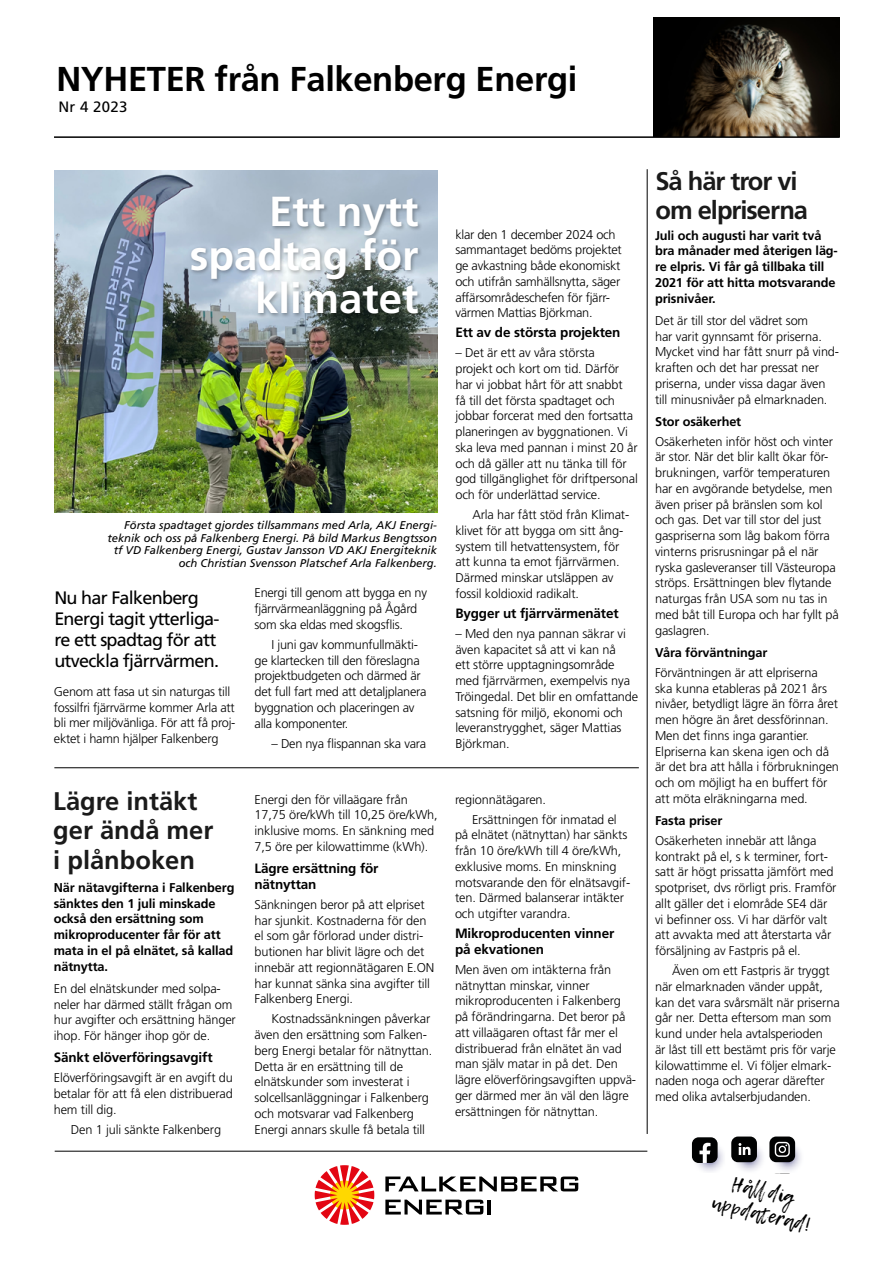
<style>
.page{position:relative;width:893px;height:1263px;background:#fff}
.page>*{position:absolute;margin:0;border:0;box-sizing:border-box;transform-origin:0 0}
.t1{font:700 42px/43.5px "Frutiger LT Std";color:#fff;text-align:right}
.t2{font:700 34.5px "Frutiger LT Std";letter-spacing:-.01em;color:#000}
.t3{font:700 25.5px/29.2px "Frutiger LT Std";color:#1a1a1a}
.t4{font:700 25.5px/28.5px "Frutiger LT Std";letter-spacing:-.04em;color:#1a1a1a}
.t5{font:19.2px/23.1px "Lemon Tuesday";color:#000;text-align:center}
.t6{font:18px/21px "Frutiger LT Std";letter-spacing:-.04em;color:#000}
.t7{font:15px "Frutiger LT Std";letter-spacing:.02em;color:#000}
.t8{font:700 13.5px/15.8px "Frutiger LT Std";letter-spacing:-.01em;color:#000}
.t9{font:300 12.75px/15.8px "Frutiger LT Std";letter-spacing:-.01em;color:#000}
.t10{font:700 12.75px/15.8px "Frutiger LT Std";letter-spacing:-.01em;color:#000}
.t11{font:italic 11.25px/12.8px "Frutiger LT Std";color:#000;text-align:right}
</style>
<div class="page">
<img style="left:691px;top:1144px;width:32px;height:28px">
<svg style="left:692px;top:1137px;width:26px;height:26px"></svg>
<img style="left:734px;top:1146px;width:29px;height:25px">
<div style="left:731px;top:1136px;width:26px;height:26px;background:#010202;border-radius:7px"></div>
<svg style="left:738px;top:1143px;width:12px;height:12px"></svg>
<img style="left:772px;top:1139px;width:29px;height:32px">
<div style="left:769px;top:1136px;width:26px;height:26px;background:#010202;border-radius:7px"></div>
<svg style="left:775px;top:1142px;width:15px;height:15px"></svg>
<hr style="left:55px;top:1151px;width:592px;height:1px;background:#000">
<svg style="left:315px;top:1165px;width:59px;height:60px"></svg>
<svg style="left:385px;top:1176px;width:193px;height:15px"></svg>
<svg style="left:385px;top:1199px;width:98px;height:15px"></svg>
<hr style="left:488px;top:1199px;width:3px;height:15px;background:#000">
<img style="left:654px;top:17px;width:186px;height:119px">
<hr style="left:647px;top:169px;width:1px;height:965px;background:#000">
<hr style="left:54px;top:136px;width:786px;height:2px;background:#000">
<hr style="left:54px;top:767px;width:585px;height:1px;background:#000">
<img style="left:54px;top:170px;width:384px;height:342px">
<div style="left:189px;top:195px;width:234px;height:123px;background:#000;opacity:.29"></div>
<h2 class="t2" style="left:56px;top:59px;width:523px">NYHETER från Falkenberg Energi</h2>
<p class="t7" style="left:58px;top:98px;width:71px">Nr 4 2023</p>
<h1 class="t1" style="left:190px;top:190px;width:230px">Ett nytt spadtag för klimatet</h1>
<p class="t11" style="left:107px;top:519px;width:331px">Första spadtaget gjordes tillsammans med Arla, AKJ Energi&shy;teknik och oss på Falkenberg Energi. På bild Markus Bengtsson tf VD Falkenberg Energi, Gustav Jansson VD AKJ Energiteknik och Christian Svensson Platschef Arla Falkenberg.</p>
<h3 class="t6" style="left:54px;top:587px;width:167px">Nu har Falkenberg<br>Energi tagit ytterliga&shy;re ett spadtag för att utveckla fjärrvärmen.</h3>
<p class="t9" style="left:54px;top:684px;width:183px">Genom att fasa ut sin naturgas till fossilfri fjärrvärme kommer Arla att bli mer miljövänliga. För att få proj&shy;ektet i hamn hjälper Falkenberg</p>
<h3 class="t3" style="left:53px;top:787px;width:162px">Lägre intäkt ger ändå mer i plånboken</h3>
<p class="t10" style="left:54px;top:880px;width:182px">När nätavgifterna i Falkenberg sänktes den 1 juli minskade också den ersättning som mikroproducenter får för att mata in el på elnätet, så kallad nätnytta.</p>
<p class="t9" style="left:54px;top:981px;width:184px">En del elnätskunder med solpa&shy;neler har därmed ställt frågan om hur avgifter och ersättning hänger ihop. För hänger ihop gör de.</p>
<p class="t8" style="left:54px;top:1050px;width:160px">Sänkt elöverföringsavgift</p>
<p class="t9" style="left:54px;top:1070px;width:181px;text-align:justify">Elöverföringsavgift är en avgift du betalar för att få elen distribuerad hem till dig.</p>
<p class="t9" style="left:71px;top:1122px;width:152px">Den 1 juli sänkte Falkenberg</p>
<p class="t9" style="left:255px;top:585px;width:174px">Energi till genom att bygga en ny fjärrvärmeanläggning på Ågård som ska eldas med skogsflis.</p>
<p class="t9" style="left:255px;top:637px;width:173px;text-indent:17px">I juni gav kommunfullmäkti&shy;ge klartecken till den föreslagna projektbudgeten och därmed är det full fart med att detaljplanera byggnation och placeringen av alla komponenter.</p>
<p class="t9" style="left:272px;top:736px;width:156px">– Den nya flispannan ska vara</p>
<p class="t9" style="left:254px;top:792px;width:185px">Energi den för villaägare från<br>17,75 öre/kWh till 10,25 öre/kWh, inklusive moms. En sänkning med<br>7,5 öre per kilowattimme (kWh).</p>
<p class="t8" style="left:254px;top:860px;width:125px">Lägre ersättning för nätnyttan</p>
<p class="t9" style="left:254px;top:897px;width:181px">Sänkningen beror på att elpriset har sjunkit. Kostnaderna för den el som går förlorad under distri&shy;butionen har blivit lägre och det innebär att regionnätägaren E.ON har kunnat sänka sina avgifter till<br>Falkenberg Energi.</p>
<p class="t9" style="left:254px;top:1011px;width:179px;text-indent:17px">Kostnadssänkningen påverkar även den ersättning som Falken&shy;berg Energi betalar för nätnyttan.<br>Detta är en ersättning till de elnätskunder som investerat i solcellsanläggningar i Falkenberg och motsvarar vad Falkenberg<br>Energi annars skulle få betala till</p>
<p class="t9" style="left:455px;top:226px;width:168px">klar den 1 december 2024 och sammantaget bedöms projektet ge avkastning både ekonomiskt och utifrån samhällsnytta, säger affärsområdeschefen för fjärr&shy;värmen Mattias Björkman.</p>
<p class="t8" style="left:455px;top:325px;width:167px">Ett av de största projekten</p>
<p class="t9" style="left:455px;top:345px;width:184px">– Det är ett av våra största<br>projekt och kort om tid. Därför har vi jobbat hårt för att snabbt<br>få till det första spadtaget och jobbar forcerat med den fortsatta planeringen av byggnationen. Vi ska leva med pannan i minst 20 år och då gäller att nu tänka till för god tillgänglighet för driftpersonal och för underlättad service.</p>
<p class="t9" style="left:455px;top:507px;width:175px;text-indent:17px">Arla har fått stöd från Klimat&shy;klivet för att bygga om sitt ång&shy;system till hetvattensystem, för att kunna ta emot fjärrvärmen.<br>Därmed minskar utsläppen av fossil koldioxid radikalt.</p>
<p class="t8" style="left:455px;top:605px;width:165px">Bygger ut fjärrvärmenätet</p>
<p class="t9" style="left:455px;top:626px;width:184px">– Med den nya pannan säkrar vi även kapacitet så att vi kan nå<br>ett större upptagningsområde med fjärrvärmen, exempelvis nya<br>Tröingedal. Det blir en omfattande satsning för miljö, ekonomi och leveranstrygghet, säger Mattias<br>Björkman.</p>
<p class="t9" style="left:472px;top:789px;width:146px;line-height:20px;text-indent:-17px">regionnätägaren.<br>Ersättningen för inmatad el</p>
<p class="t9" style="left:455px;top:827px;width:177px">på elnätet (nätnyttan) har sänkts från 10 öre/kWh till 4 öre/kWh, exklusive moms. En minskning motsvarande den för elnätsavgif&shy;ten. Därmed balanserar intäkter och utgifter varandra.</p>
<p class="t8" style="left:455px;top:926px;width:161px">Mikroproducenten vinner på ekvationen</p>
<p class="t9" style="left:455px;top:962px;width:183px">Men även om intäkterna från nätnyttan minskar, vinner mikroproducenten i Falkenberg på förändringarna. Det beror på att villaägaren oftast får mer el distribuerad från elnätet än vad man själv matar in på det. Den lägre elöverföringsavgiften uppvä&shy;ger därmed mer än väl den lägre ersättningen för nätnyttan.</p>
<h3 class="t4" style="left:655px;top:167px;width:154px">Så här tror vi om elpriserna</h3>
<p class="t10" style="left:655px;top:227px;width:184px">Juli och augusti har varit två bra månader med återigen läg&shy;re elpris. Vi får gå tillbaka till<br>2021 för att hitta motsvarande prisnivåer.</p>
<p class="t9" style="left:655px;top:313px;width:186px">Det är till stor del vädret som<br>har varit gynnsamt för priserna.<br>Mycket vind har fått snurr på vind&shy;kraften och det har pressat ner priserna, under vissa dagar även till minusnivåer på elmarknaden.</p>
<p class="t10" style="left:655px;top:413px;width:88px">Stor osäkerhet</p>
<p class="t9" style="left:655px;top:433px;width:185px">Osäkerheten inför höst och vinter är stor. När det blir kallt ökar för&shy;brukningen, varför temperaturen har en avgörande betydelse, men även priser på bränslen som kol och gas. Det var till stor del just gaspriserna som låg bakom förra vinterns prisrusningar på el när ryska gasleveranser till Västeuropa ströps. Ersättningen blev flytande naturgas från USA som nu tas in med båt till Europa och har fyllt på gaslagren.</p>
<p class="t10" style="left:655px;top:644px;width:114px">Våra förväntningar</p>
<p class="t9" style="left:655px;top:665px;width:185px">Förväntningen är att elpriserna<br>ska kunna etableras på 2021 års nivåer, betydligt lägre än förra året men högre än året dessförinnan.<br>Men det finns inga garantier.<br>Elpriserna kan skena igen och då är det bra att hålla i förbrukningen och om möjligt ha en buffert för att möta elräkningarna med.</p>
<p class="t10" style="left:655px;top:813px;width:69px">Fasta priser</p>
<p class="t9" style="left:655px;top:833px;width:183px">Osäkerheten innebär att långa kontrakt på el, s k terminer, fort&shy;satt är högt prissatta jämfört med spotpriset, dvs rörligt pris. Framför allt gäller det i elområde SE4 där vi befinner oss. Vi har därför valt att avvakta med att återstarta vår försäljning av Fastpris på el.</p>
<p class="t9" style="left:655px;top:963px;width:186px;text-indent:17px">Även om ett Fastpris är tryggt när elmarknaden vänder uppåt, kan det vara svårsmält när priserna går ner. Detta eftersom man som kund under hela avtalsperioden<br>är låst till ett bestämt pris för varje kilowattimme el. Vi följer elmark&shy;naden noga och agerar därefter med olika avtalserbjudanden.</p>
<h3 class="t5" style="left:720px;top:1169px;width:103px;rotate:13deg">Håll dig uppdaterad!</h3>
</div>
